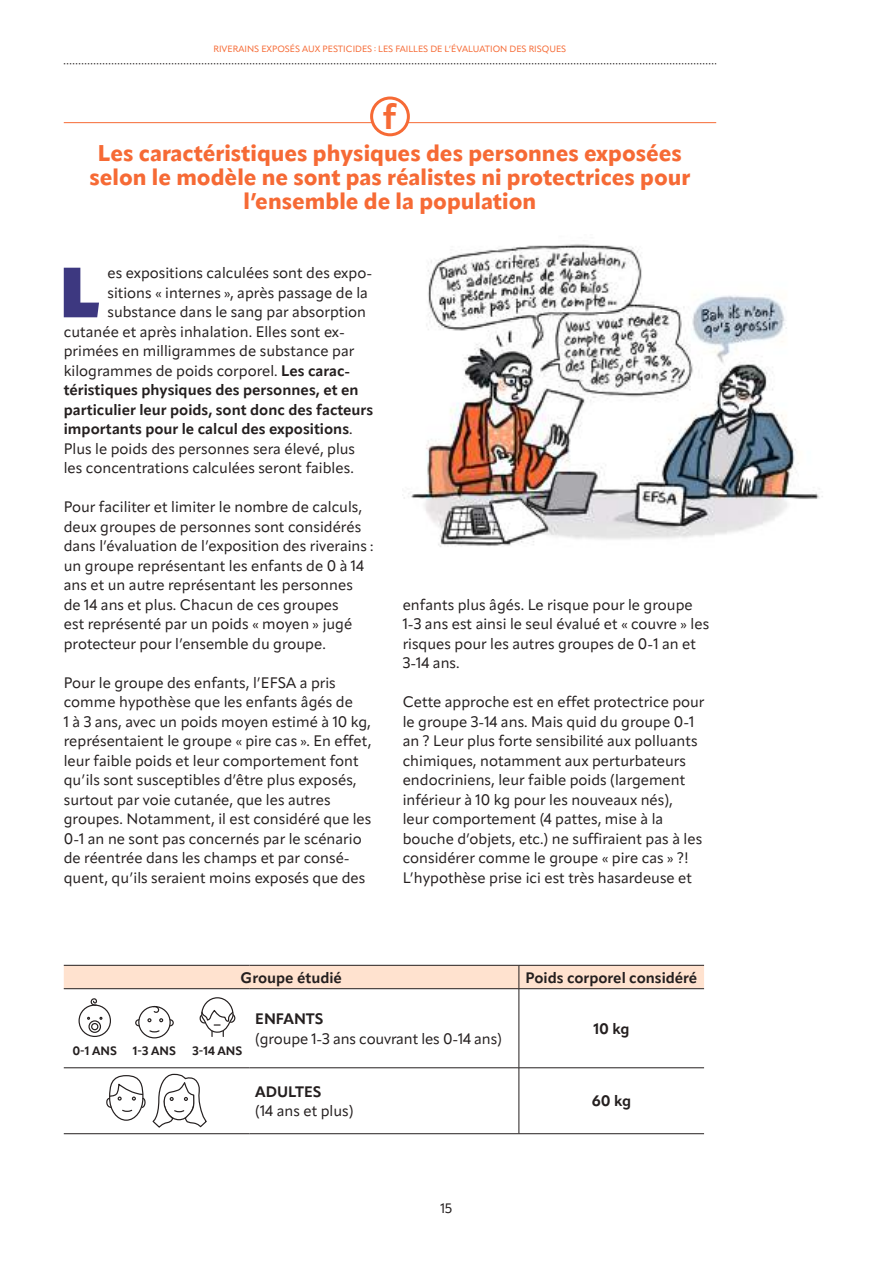
<style>
.page{position:relative;width:893px;height:1263px;background:#fff}
.page>*{position:absolute;margin:0;border:0;box-sizing:border-box;transform-origin:0 0}
.t1{font:800 70.05px "Apparat";color:#3d3880}
.t2{font:700 34.5px "Apparat";color:#f66a35}
.t3{font:800 22.5px/24px "Apparat";color:#f66a35;text-align:center}
.t4{font:15px/19.5px "Apparat";color:#241f1f}
.t5{font:700 15px "Apparat";color:#241f1f}
.t6{font:13.5px "Apparat";color:#241f1f}
.t7{font:700 12px "Apparat";color:#241f1f}
.t8{font:9px "Apparat";color:#f66a35}
.s1{font-weight:700}
.s2{font-weight:400}
</style>
<div class="page">
<img style="left:404px;top:244px;width:419px;height:303px">
<hr style="left:64px;top:122px;width:652px;height:1px;background:#f66a35">
<div style="left:372px;top:98px;width:36px;height:37px;background:#fff;border-radius:50%"></div>
<div style="left:370px;top:97px;width:40px;height:39px;border:3px solid #f66a35;border-radius:50%"></div>
<div style="left:64px;top:965px;width:640px;height:23px;background:#ffe2cf"></div>
<hr style="left:64px;top:988px;width:185px;height:1px;background:#241f1f">
<hr style="left:249px;top:988px;width:270px;height:1px;background:#241f1f">
<hr style="left:519px;top:988px;width:185px;height:1px;background:#241f1f">
<hr style="left:519px;top:989px;width:1px;height:78px;background:#241f1f">
<hr style="left:64px;top:1067px;width:185px;height:1px;background:#241f1f">
<hr style="left:249px;top:1067px;width:270px;height:1px;background:#241f1f">
<hr style="left:519px;top:1067px;width:185px;height:1px;background:#241f1f">
<hr style="left:519px;top:1068px;width:1px;height:65px;background:#241f1f">
<hr style="left:64px;top:1133px;width:185px;height:1px;background:#241f1f">
<hr style="left:249px;top:1133px;width:270px;height:1px;background:#241f1f">
<hr style="left:519px;top:1133px;width:185px;height:1px;background:#241f1f">
<div style="left:79px;top:1004px;width:32px;height:33px;border:1px solid #241f1f;border-radius:50%"></div>
<svg style="left:90px;top:998px;width:9px;height:8px"></svg>
<div style="left:91px;top:1023px;width:7px;height:7px;border:1px solid #241f1f;border-radius:50%"></div>
<div style="left:88px;top:1020px;width:13px;height:13px;border:1px solid #241f1f;border-radius:50%"></div>
<div style="left:138px;top:1006px;width:33px;height:32px;border:1px solid #241f1f;border-radius:50%"></div>
<svg style="left:147px;top:1006px;width:16px;height:16px"></svg>
<svg style="left:149px;top:1030px;width:11px;height:3px"></svg>
<svg style="left:135px;top:1018px;width:5px;height:9px"></svg>
<svg style="left:169px;top:1018px;width:5px;height:9px"></svg>
<svg style="left:200px;top:997px;width:35px;height:39px"></svg>
<div style="left:109px;top:1075px;width:34px;height:46px;border:1px solid #241f1f;border-radius:50%"></div>
<svg style="left:106px;top:1084px;width:40px;height:28px"></svg>
<svg style="left:152px;top:1073px;width:55px;height:55px"></svg>
<svg style="left:64px;top:64px;width:652px;height:1px"></svg>
<p class="t8" style="left:213px;top:44px;width:354px">RIVERAINS EXPOSÉS AUX PESTICIDES : LES FAILLES DE L’ÉVALUATION DES RISQUES</p>
<h2 class="t2" style="left:383px;top:96px;width:15px">f</h2>
<h3 class="t3" style="left:90px;top:142px;width:602px">Les caractéristiques physiques des personnes exposées selon le modèle ne sont pas réalistes ni protectrices pour l’ensemble de la population</h3>
<h1 class="t1" style="left:60px;top:249px;width:42px">L</h1>
<p class="t4" style="left:107px;top:263px;width:266px">es expositions calculées sont des expo-</p>
<p class="t4" style="left:107px;top:283px;width:262px">sitions « internes », après passage de la</p>
<p class="t4" style="left:107px;top:302px;width:260px">substance dans le sang par absorption</p>
<p class="t4" style="left:64px;top:322px;width:283px">cutanée et après inhalation. Elles sont ex-</p>
<p class="t4" style="left:64px;top:341px;width:292px">primées en milligrammes de substance par</p>
<p class="t4" style="left:64px;top:361px;width:288px">kilogrammes de poids corporel. <span class="s1">Les carac-</span></p>
<p class="t5" style="left:64px;top:381px;width:296px">téristiques physiques des personnes, et en</p>
<p class="t5" style="left:64px;top:400px;width:311px">particulier leur poids, sont donc des facteurs</p>
<p class="t5" style="left:64px;top:420px;width:290px">importants pour le calcul des expositions<span class="s2">.</span></p>
<p class="t4" style="left:64px;top:439px;width:293px">Plus le poids des personnes sera élevé, plus</p>
<p class="t4" style="left:64px;top:458px;width:292px">les concentrations calculées seront faibles.</p>
<p class="t4" style="left:64px;top:497px;width:311px">Pour faciliter et limiter le nombre de calculs, deux groupes de personnes sont considérés dans l’évaluation de l’exposition des riverains : un groupe représentant les enfants de 0 à 14 ans et un autre représentant les personnes de 14 ans et plus. Chacun de ces groupes<br>est représenté par un poids « moyen » jugé protecteur pour l’ensemble du groupe.</p>
<p class="t4" style="left:64px;top:673px;width:309px">Pour le groupe des enfants, l’EFSA a pris comme hypothèse que les enfants âgés de<br>1 à 3 ans, avec un poids moyen estimé à 10 kg, représentaient le groupe « pire cas ». En effet, leur faible poids et leur comportement font qu’ils sont susceptibles d’être plus exposés, surtout par voie cutanée, que les autres groupes. Notamment, il est considéré que les 0-1 an ne sont pas concernés par le scénario de réentrée dans les champs et par consé&shy;quent, qu’ils seraient moins exposés que des</p>
<p class="t4" style="left:403px;top:595px;width:308px">enfants plus âgés. Le risque pour le groupe 1-3 ans est ainsi le seul évalué et « couvre » les risques pour les autres groupes de 0-1 an et 3-14 ans.</p>
<p class="t4" style="left:403px;top:692px;width:303px">Cette approche est en effet protectrice pour le groupe 3-14 ans. Mais quid du groupe 0-1 an ? Leur plus forte sensibilité aux polluants chimiques, notamment aux perturbateurs endocriniens, leur faible poids (largement inférieur à 10 kg pour les nouveaux nés),<br>leur comportement (4 pattes, mise à la bouche d’objets, etc.) ne suffiraient pas à les considérer comme le groupe « pire cas » ?!<br>L’hypothèse prise ici est très hasardeuse et</p>
<p class="t5" style="left:241px;top:968px;width:103px">Groupe étudié</p>
<p class="t5" style="left:526px;top:968px;width:173px">Poids corporel considéré</p>
<p class="t7" style="left:72px;top:1044px;width:172px">0-1 ANS 1-3 ANS 3-14 ANS</p>
<p class="t5" style="left:255px;top:1010px;width:70px">ENFANTS</p>
<p class="t4" style="left:255px;top:1029px;width:248px">(groupe 1-3 ans couvrant les 0-14 ans)</p>
<p class="t5" style="left:255px;top:1082px;width:68px">ADULTES</p>
<p class="t4" style="left:255px;top:1101px;width:100px">(14 ans et plus)</p>
<p class="t6" style="left:441px;top:1200px;width:13px">15</p>
<p class="t5" style="left:593px;top:1019px;width:38px">10 kg</p>
<p class="t5" style="left:592px;top:1092px;width:41px">60 kg</p>
</div>
